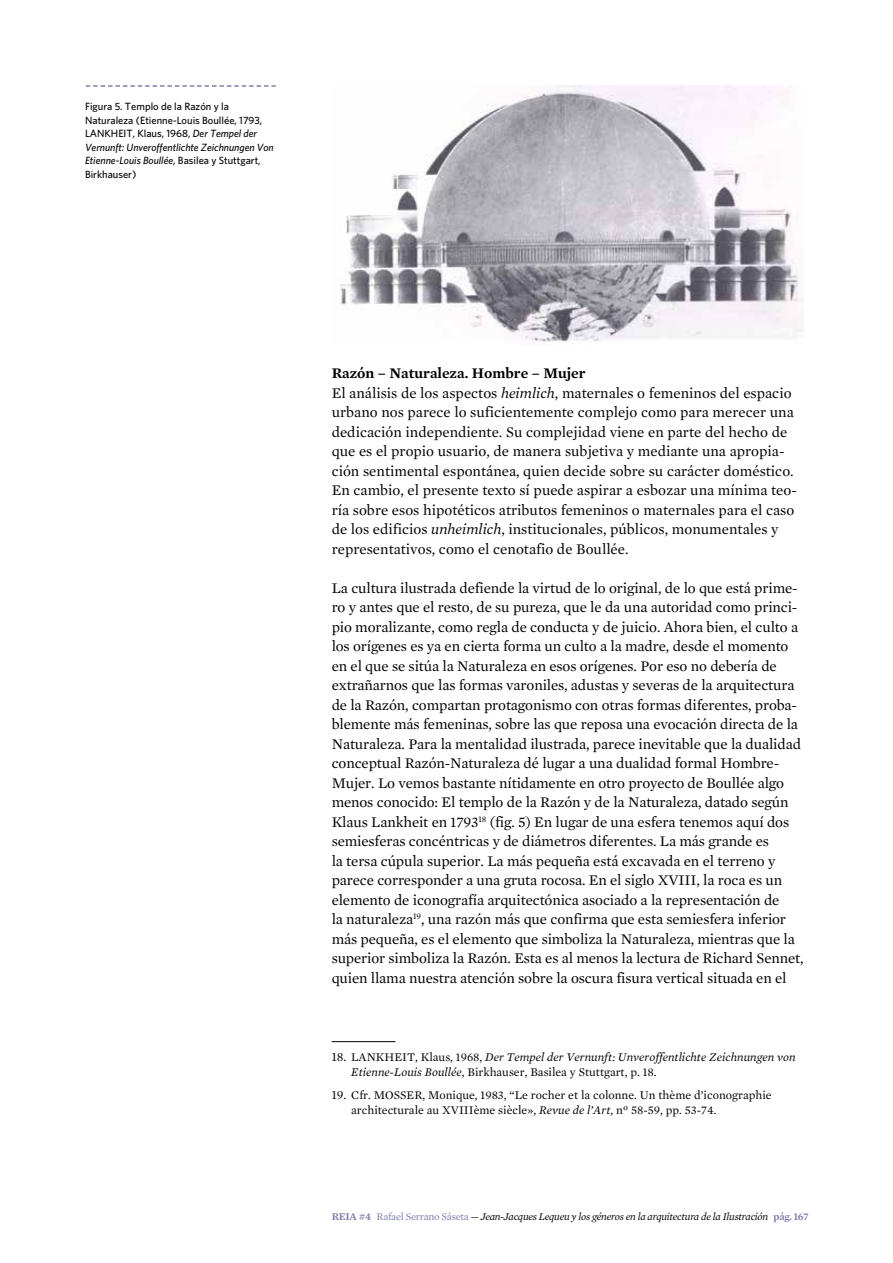
<style>
.page{position:relative;width:893px;height:1263px;background:#fff}
.page>*{position:absolute;margin:0;border:0;box-sizing:border-box;transform-origin:0 0}
.t1{font:15px/19.5px "Mercury Text G1";letter-spacing:-.01em;color:#000}
.t2{font:12px/15px "Mercury Text G1";color:#000}
.t3{font:italic 12px/15px "Mercury Text G1";color:#000}
.t4{font:500 10.5px/13.5px "Whitney";color:#000}
.t5{font:italic 10.5px "Mercury Text G1";letter-spacing:-.025em;color:#000}
.s1{font-style:italic}
.s2{font-weight:600}
.s3{font-style:normal;font-size:12.75px}
.s4{font-style:normal}
.s5{font-size:12.75px}
.s6{font-weight:600;font-style:normal;color:#7f7eac}
.s7{font-style:normal;color:#7f7eac}
</style>
<div class="page">
<hr style="left:332px;top:1041px;width:63px;height:1px;background:#000">
<svg style="left:86px;top:85px;width:190px;height:2px"></svg>
<img style="left:340px;top:85px;width:464px;height:259px">
<p class="t4" style="left:85px;top:99px;width:190px">Figura 5. Templo de la Razón y la Naturaleza (Etienne-Louis Boullée, 1793, LANKHEIT, Klaus, 1968, <span class="s1">Der Tempel der Vernunft: Unveroffentlichte Zeichnungen Von Etienne-Louis Boullée</span>, Basilea y Stuttgart, Birkhauser)</p>
<p class="t1" style="left:332px;top:364px;width:467px"><span class="s2">Razón – Naturaleza. Hombre – Mujer<br></span>El análisis de los aspectos <span class="s1">heimlich</span>, maternales o femeninos del espacio urbano nos parece lo suficientemente complejo como para merecer una dedicación independiente. Su complejidad viene en parte del hecho de que es el propio usuario, de manera subjetiva y mediante una apropia&shy;ción sentimental espontánea, quien decide sobre su carácter doméstico.<br>En cambio, el presente texto sí puede aspirar a esbozar una mínima teo&shy;ría sobre esos hipotéticos atributos femeninos o maternales para el caso de los edificios <span class="s1">unheimlich</span>, institucionales, públicos, monumentales y representativos, como el cenotafio de Boullée.</p>
<p class="t1" style="left:332px;top:578px;width:473px">La cultura ilustrada defiende la virtud de lo original, de lo que está prime&shy;ro y antes que el resto, de su pureza, que le da una autoridad como princi&shy;pio moralizante, como regla de conducta y de juicio. Ahora bien, el culto a los orígenes es ya en cierta forma un culto a la madre, desde el momento en el que se sitúa la Naturaleza en esos orígenes. Por eso no debería de extrañarnos que las formas varoniles, adustas y severas de la arquitectura de la Razón, compartan protagonismo con otras formas diferentes, proba&shy;blemente más femeninas, sobre las que reposa una evocación directa de la Naturaleza. Para la mentalidad ilustrada, parece inevitable que la dualidad conceptual Razón-Naturaleza dé lugar a una dualidad formal Hombre-Mujer. Lo vemos bastante nítidamente en otro proyecto de Boullée algo menos conocido: El templo de la Razón y de la Naturaleza, datado según Klaus Lankheit en 1793<sup>18</sup> (fig. 5) En lugar de una esfera tenemos aquí dos semiesferas concéntricas y de diámetros diferentes. La más grande es<br>la tersa cúpula superior. La más pequeña está excavada en el terreno y parece corresponder a una gruta rocosa. En el siglo XVIII, la roca es un elemento de iconografía arquitectónica asociado a la representación de<br>la naturaleza<sup>19</sup>, una razón más que confirma que esta semiesfera inferior más pequeña, es el elemento que simboliza la Naturaleza, mientras que la superior simboliza la Razón. Esta es al menos la lectura de Richard Sennet, quien llama nuestra atención sobre la oscura fisura vertical situada en el</p>
<p class="t3" style="left:351px;top:1049px;width:446px;text-indent:-20px"><span class="s3">18.</span> <span class="s4">LANKHEIT, Klaus, 1968,</span> Der Tempel der Vernunft: Unveroffentlichte Zeichnungen von<br>Etienne-Louis Boullée<span class="s4">, Birkhauser, Basilea y Stuttgart, p. 18.</span></p>
<p class="t2" style="left:351px;top:1088px;width:422px;text-indent:-19px"><span class="s5">19.</span> Cfr. MOSSER, Monique, 1983, “Le rocher et la colonne. Un thème d’iconographie architecturale au XVIIIème siècle», <span class="s1">Revue de l’Art</span>, nº 58-59, pp. 53-74.</p>
<p class="t5" style="left:332px;top:1210px;width:478px"><span class="s6">REIA #4</span> <span class="s7">Rafael Serrano Sáseta</span> <span class="s4">—</span> Jean-Jacques Lequeu y los géneros en la arquitectura de la Ilustración <span class="s6">pág. 167</span></p>
</div>
